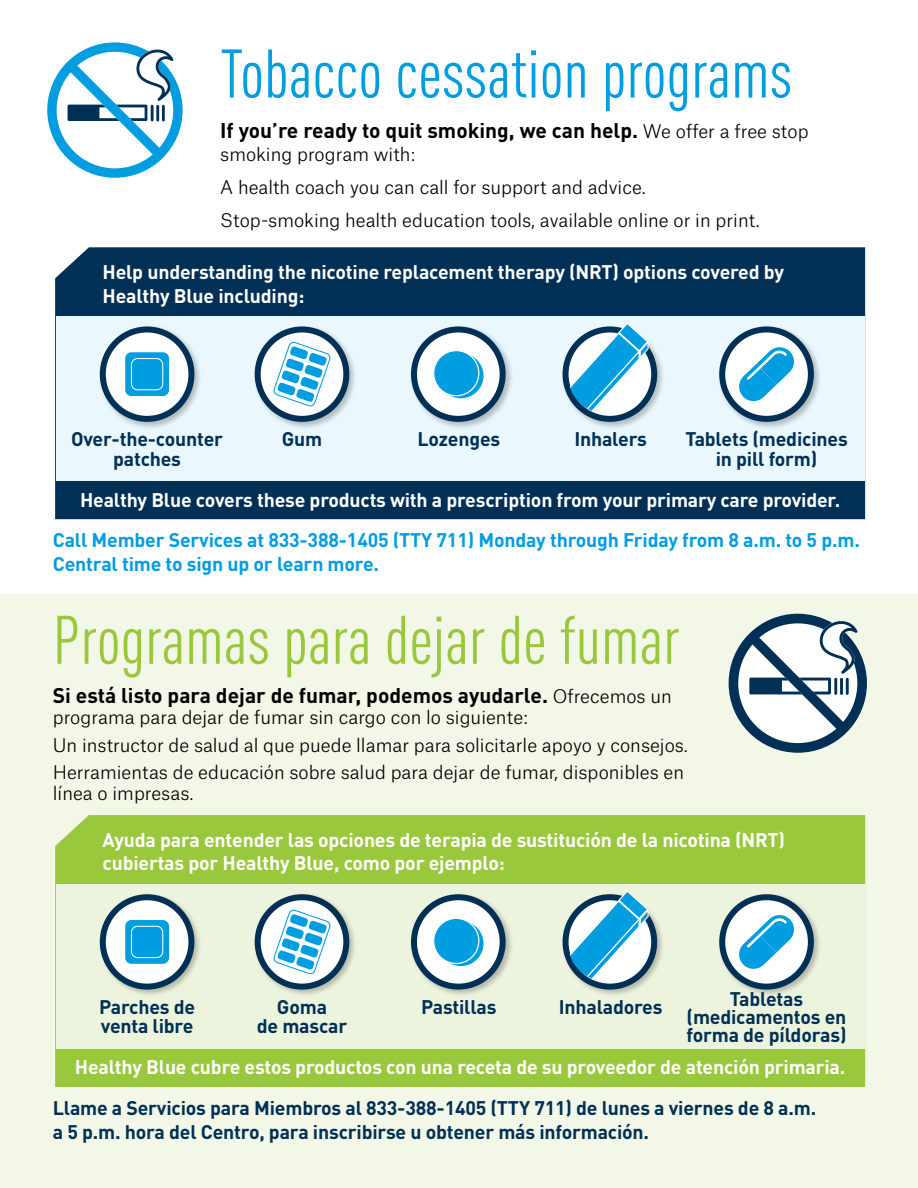
<style>
.page{position:relative;width:918px;height:1188px;background:#fff}
.page>*{position:absolute;margin:0;border:0;box-sizing:border-box;transform-origin:0 0}
.t1{font:condensed 67.5px "DINOT";color:#9ac83c}
.t2{font:condensed 67.5px "DINOT";color:#009de1}
.t3{font:700 21px "DINOT";color:#000}
.t4{font:700 19.5px/23.4px "DINOT";letter-spacing:-.01em;color:#fff}
.t5{font:700 19.5px/19.5px "DINOT";letter-spacing:-.01em;color:#003055;text-align:center}
.t6{font:700 19.5px/23.4px "DINOT";letter-spacing:-.01em;color:#009de1}
.t7{font:300 18px/27.8px "Atlas Grotesk";color:#000}
.s1{font-family:"Atlas Grotesk";font-weight:300;font-size:18px}
</style>
<div class="page">
<div style="left:0;top:594px;width:918px;height:594px;background:#f2f7e8"></div>
<svg style="left:47px;top:42px;width:136px;height:136px"></svg>
<div style="left:55px;top:247px;width:810px;height:272px;background:#003055"></div>
<div style="left:56px;top:317px;width:808px;height:164px;background:#eaf7fd"></div>
<div style="left:98px;top:325px;width:105px;height:105px;background:#000;opacity:.25"></div>
<svg style="left:103px;top:329px;width:88px;height:90px;background:#e0e6ea"></svg>
<div style="left:125px;top:352px;width:44px;height:44px;background:#009de1;border-radius:6px"></div>
<div style="left:131px;top:358px;width:32px;height:32px;border:1px solid #fff;border-radius:6px"></div>
<div style="left:100px;top:326px;width:94px;height:96px;border:6px solid #003055;border-radius:50%"></div>
<div style="left:253px;top:325px;width:105px;height:105px;background:#000;opacity:.25"></div>
<svg style="left:258px;top:329px;width:88px;height:90px;background:#c4cfd8"></svg>
<svg style="left:272px;top:341px;width:60px;height:67px;background:#a4daf2"></svg>
<div style="left:255px;top:326px;width:94px;height:96px;border:6px solid #003055;border-radius:50%"></div>
<div style="left:409px;top:325px;width:105px;height:105px;background:#000;opacity:.25"></div>
<svg style="left:414px;top:329px;width:89px;height:90px;background:#dde4e9"></svg>
<svg style="left:438px;top:353px;width:46px;height:45px"></svg>
<div style="left:434px;top:351px;width:45px;height:45px;background:#009de1;border-radius:50%"></div>
<div style="left:433px;top:350px;width:46px;height:46px;border:1px solid #fff;border-radius:50%"></div>
<div style="left:411px;top:326px;width:95px;height:96px;border:6px solid #003055;border-radius:50%"></div>
<div style="left:717px;top:325px;width:105px;height:105px;background:#000;opacity:.25"></div>
<svg style="left:722px;top:329px;width:89px;height:90px;background:#ccd5dd"></svg>
<svg style="left:738px;top:346px;width:58px;height:57px;background:#86d0f0"></svg>
<div style="left:719px;top:326px;width:95px;height:96px;border:6px solid #003055;border-radius:50%"></div>
<div style="left:561px;top:325px;width:104px;height:105px;background:#000;opacity:.25"></div>
<div style="left:563px;top:326px;width:94px;height:96px;border:6px solid #003055;border-radius:50%"></div>
<svg style="left:565px;top:323px;width:84px;height:94px"></svg>
<svg style="left:729px;top:614px;width:138px;height:139px"></svg>
<div style="left:55px;top:815px;width:810px;height:272px;background:#9ac83c"></div>
<div style="left:56px;top:884px;width:808px;height:164px;background:#edf4de"></div>
<div style="left:98px;top:892px;width:105px;height:106px;background:#000;opacity:.25"></div>
<div style="left:103px;top:897px;width:88px;height:90px;background:#fff;border-radius:50%"></div>
<div style="left:125px;top:920px;width:44px;height:44px;background:#009de1;border-radius:6px"></div>
<div style="left:131px;top:926px;width:32px;height:32px;border:1px solid #fff;border-radius:6px"></div>
<div style="left:100px;top:894px;width:94px;height:96px;border:6px solid #003055;border-radius:50%"></div>
<div style="left:253px;top:892px;width:105px;height:106px;background:#000;opacity:.25"></div>
<svg style="left:258px;top:897px;width:88px;height:90px;background:#c4cfd8"></svg>
<svg style="left:272px;top:909px;width:60px;height:67px;background:#a3daf2"></svg>
<div style="left:255px;top:894px;width:94px;height:96px;border:6px solid #003055;border-radius:50%"></div>
<div style="left:409px;top:892px;width:105px;height:106px;background:#000;opacity:.25"></div>
<svg style="left:414px;top:897px;width:89px;height:90px;background:#dee4e9"></svg>
<svg style="left:438px;top:921px;width:46px;height:45px"></svg>
<div style="left:434px;top:918px;width:45px;height:45px;background:#009de1;border-radius:50%"></div>
<div style="left:433px;top:918px;width:46px;height:46px;border:1px solid #fff;border-radius:50%"></div>
<div style="left:411px;top:894px;width:95px;height:96px;border:6px solid #003055;border-radius:50%"></div>
<div style="left:717px;top:892px;width:105px;height:106px;background:#000;opacity:.25"></div>
<svg style="left:722px;top:897px;width:89px;height:90px;background:#cdd6dd"></svg>
<svg style="left:738px;top:914px;width:58px;height:56px;background:#84cff0"></svg>
<div style="left:719px;top:894px;width:95px;height:96px;border:6px solid #003055;border-radius:50%"></div>
<div style="left:561px;top:892px;width:104px;height:106px;background:#000;opacity:.25"></div>
<div style="left:563px;top:894px;width:94px;height:96px;border:6px solid #003055;border-radius:50%"></div>
<svg style="left:565px;top:890px;width:84px;height:95px;background:#87c1d9"></svg>
<h2 class="t2" style="left:220px;top:35px;width:573px">Tobacco cessation programs</h2>
<p class="t3" style="left:220px;top:117px;width:590px">If you’re ready to quit smoking, we can help. <span class="s1">We offer a free stop</span></p>
<p class="t7" style="left:220px;top:139px;width:197px">smoking program with:</p>
<p class="t7" style="left:220px;top:172px;width:427px">A health coach you can call for support and advice.</p>
<p class="t7" style="left:220px;top:204px;width:541px">Stop-smoking health education tools, available online or in print.</p>
<p class="t4" style="left:103px;top:260px;width:683px">Help understanding the nicotine replacement therapy (NRT) options covered by<br>Healthy Blue including:</p>
<p class="t5" style="left:71px;top:429px;width:154px">Over-the-counter patches</p>
<p class="t5" style="left:282px;top:429px;width:42px">Gum</p>
<p class="t5" style="left:417px;top:429px;width:84px">Lozenges</p>
<p class="t5" style="left:574px;top:429px;width:74px">Inhalers</p>
<p class="t5" style="left:685px;top:429px;width:164px">Tablets (medicines in pill form)</p>
<p class="t4" style="left:80px;top:487px;width:762px">Healthy Blue covers these products with a prescription from your primary care provider.</p>
<p class="t6" style="left:53px;top:528px;width:809px">Call Member Services at 833-388-1405 (TTY 711) Monday through Friday from 8 a.m. to 5 p.m.<br>Central time to sign up or learn more.</p>
<h2 class="t1" style="left:53px;top:601px;width:628px">Programas para dejar de fumar</h2>
<p class="t3" style="left:53px;top:682px;width:621px">Si está listo para dejar de fumar, podemos ayudarle. <span class="s1">Ofrecemos un</span></p>
<p class="t7" style="left:53px;top:701px;width:477px">programa para dejar de fumar sin cargo con lo siguiente:</p>
<p class="t7" style="left:53px;top:729px;width:637px">Un instructor de salud al que puede llamar para solicitarle apoyo y consejos.<br>Herramientas de educación sobre salud para dejar de fumar, disponibles en</p>
<p class="t7" style="left:53px;top:778px;width:142px">línea o impresas.</p>
<p class="t4" style="left:103px;top:828px;width:684px">Ayuda para entender las opciones de terapia de sustitución de la nicotina (NRT) cubiertas por Healthy Blue, como por ejemplo:</p>
<p class="t5" style="left:99px;top:997px;width:98px;text-align:left">Parches de venta libre</p>
<p class="t5" style="left:257px;top:997px;width:92px">Goma<br>de mascar</p>
<p class="t5" style="left:421px;top:997px;width:77px">Pastillas</p>
<p class="t5" style="left:559px;top:997px;width:105px">Inhaladores</p>
<p class="t5" style="left:687px;top:989px;width:162px;line-height:18px">Tabletas (medicamentos en forma de píldoras)</p>
<p class="t4" style="left:75px;top:1055px;width:772px">Healthy Blue cubre estos productos con una receta de su proveedor de atención primaria.</p>
<p class="t5" style="left:53px;top:1096px;width:765px;line-height:23.4px;text-align:left">Llame a Servicios para Miembros al 833-388-1405 (TTY 711) de lunes a viernes de 8 a.m. a 5 p.m. hora del Centro, para inscribirse u obtener más información.</p>
</div>
